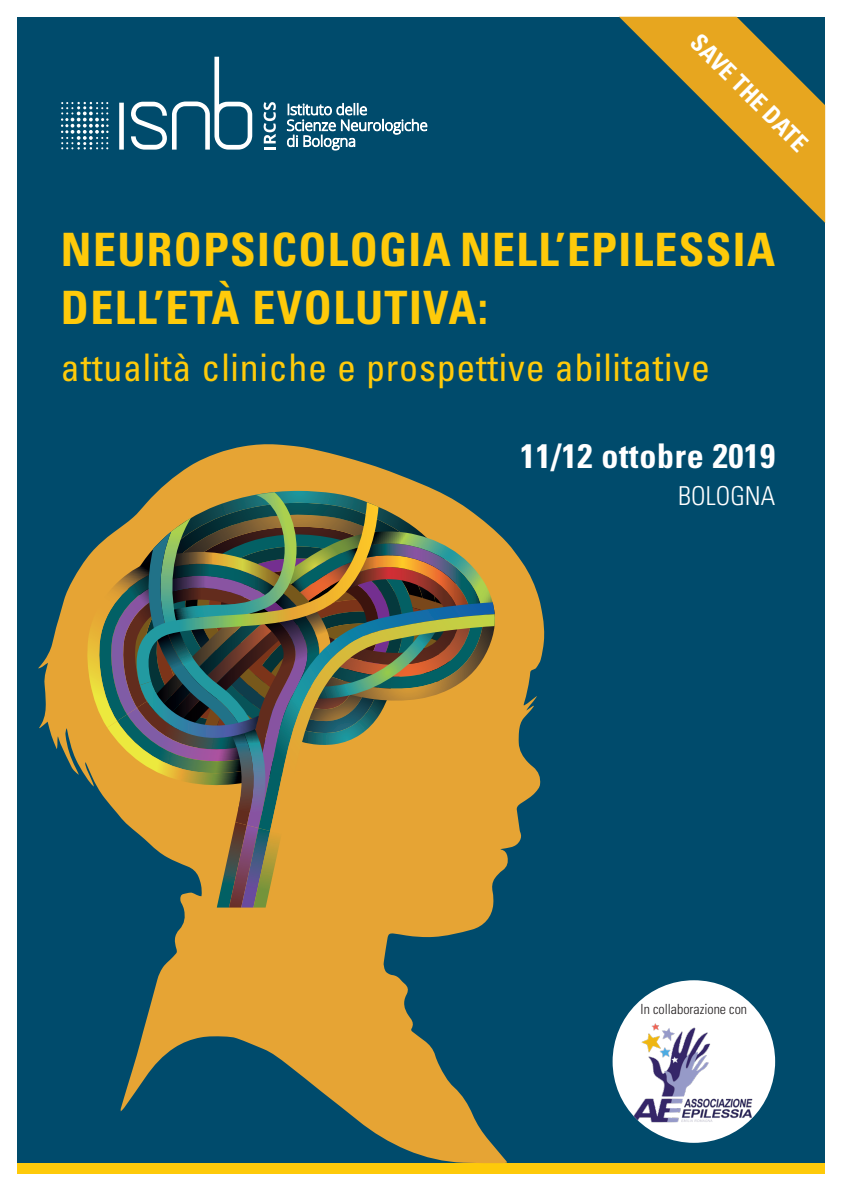
<style>
.page{position:relative;width:842px;height:1191px;background:#fff}
.page>*{position:absolute;margin:0;border:0;box-sizing:border-box;transform-origin:0 0}
.t1{font:700 condensed 46px/58px "Univers LT Std";letter-spacing:.03em;color:#feca0a}
.t2{font:condensed 38px "Univers LT Std";letter-spacing:.02em;color:#feca0a}
.t3{font:700 condensed 34px "Univers LT Std";letter-spacing:.02em;color:#fff}
.t4{font:300 condensed 26px "Univers LT Std";color:#fff}
.t5{font:700 condensed 24px "Univers LT Std";color:#fff}
.t6{font:300 condensed 14px "Univers LT Std";color:#231f20}
</style>
<div class="page">
<div style="left:17px;top:17px;width:808px;height:1146px;background:#004b6c"></div>
<div style="left:17px;top:1163px;width:808px;height:11px;background:#feca0a"></div>
<svg style="left:264px;top:102px;width:12px;height:47px"></svg>
<svg style="left:119px;top:103px;width:5px;height:47px"></svg>
<svg style="left:131px;top:57px;width:121px;height:93px"></svg>
<svg style="left:287px;top:103px;width:140px;height:47px"></svg>
<svg style="left:61px;top:102px;width:48px;height:47px"></svg>
<svg style="left:38px;top:444px;width:507px;height:719px"></svg>
<img style="left:86px;top:492px;width:409px;height:415px">
<img style="left:137px;top:502px;width:241px;height:183px">
<svg style="left:619px;top:17px;width:206px;height:206px"></svg>
<div style="left:613px;top:980px;width:162px;height:162px;background:#fff;border-radius:50%"></div>
<img style="left:628px;top:1023px;width:125px;height:100px">
<p class="t5" style="left:705px;top:28px;width:155px;rotate:45deg">SAVE THE DATE</p>
<p class="t1" style="left:61px;top:220px;width:716px">NEUROPSICOLOGIA NELL’EPILESSIA<br>DELL’ETÀ EVOLUTIVA:</p>
<p class="t2" style="left:61px;top:343px;width:651px">attualità cliniche e prospettive abilitative</p>
<p class="t3" style="left:520px;top:435px;width:257px">11/12 ottobre 2019</p>
<p class="t4" style="left:678px;top:480px;width:98px">BOLOGNA</p>
<p class="t6" style="left:641px;top:1000px;width:108px">In collaborazione con</p>
</div>
